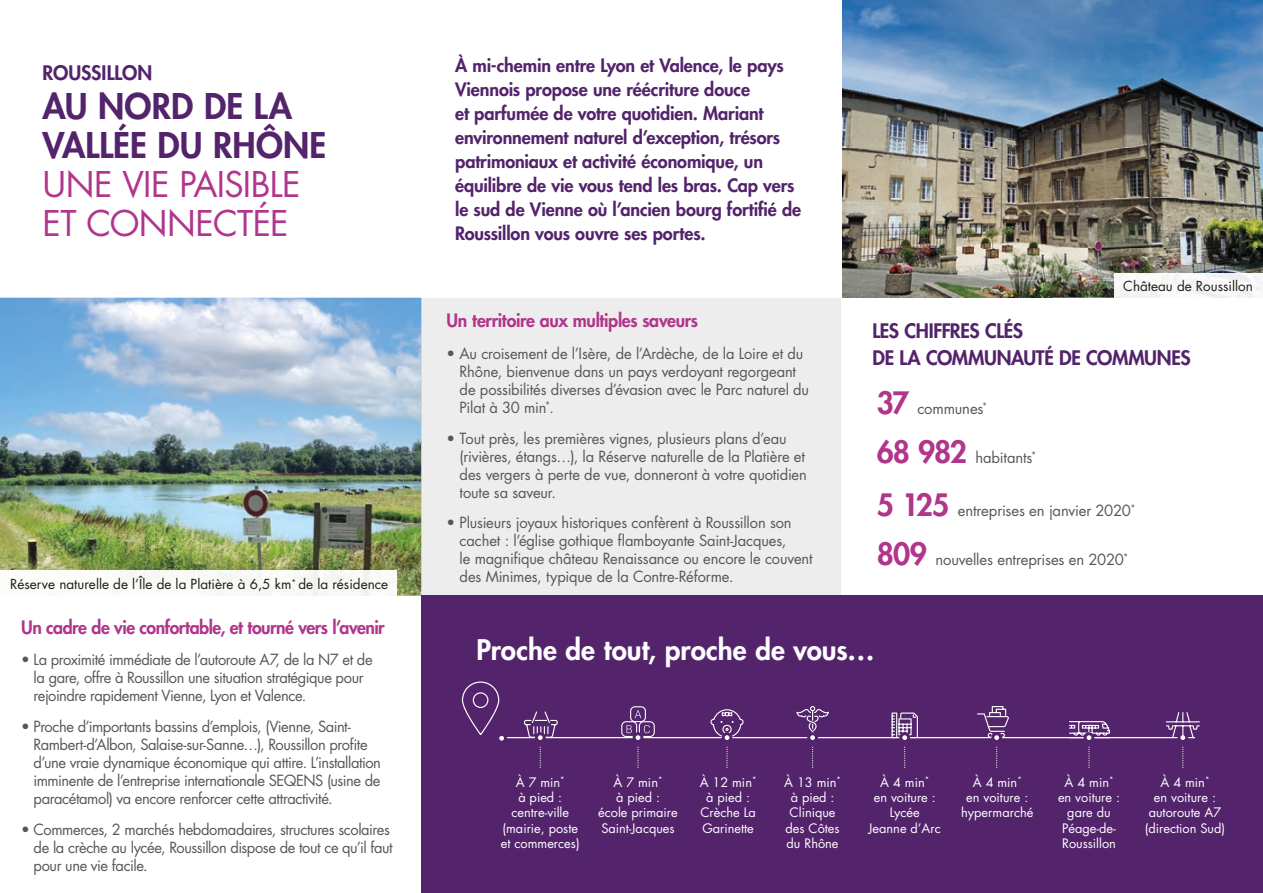
<style>
.page{position:relative;width:1263px;height:893px;background:#fff}
.page>*{position:absolute;margin:0;border:0;box-sizing:border-box;transform-origin:0 0}
.t1{font:34.5px/39px "Futura Std";letter-spacing:-.02em;color:#b0358b}
.t2{font:800 34.5px/39px "Futura Std";color:#53236b}
.t3{font:800 27.6px "Futura Std";color:#fff}
.t4{font:800 19.5px/27px "Futura Std";letter-spacing:-.015em;color:#53236b}
.t5{font:800 18px/24px "Futura Std";letter-spacing:-.005em;color:#53236b}
.t6{font:800 18px "Futura Std";letter-spacing:-.025em;color:#b0358b}
.t7{font:15px/18px "Futura Std";letter-spacing:-.02em;color:#575756}
.t8{font:13.5px "Futura Std";color:#1d1d1b}
.t9{font:12.75px/15.3px "Futura Std";color:#fff;text-align:center}
.s1{font-weight:800;font-size:30px;color:#b0358b}
</style>
<div class="page">
<div style="left:421px;top:298px;width:421px;height:298px;background:#ededed"></div>
<div style="left:841px;top:298px;width:422px;height:298px;background:#fff"></div>
<img style="left:0;top:298px;width:421px;height:298px">
<img style="left:842px;top:0;width:421px;height:248px">
<img style="left:842px;top:248px;width:316px;height:50px">
<img style="left:1158px;top:248px;width:105px;height:25px">
<img style="left:1114px;top:273px;width:149px;height:25px">
<img style="left:0;top:570px;width:396px;height:26px">
<div style="left:421px;top:596px;width:842px;height:297px;background:#53236b"></div>
<hr style="left:502px;top:737px;width:693px;height:1px;background:#fff">
<svg style="left:462px;top:681px;width:45px;height:60px"></svg>
<svg style="left:1069px;top:721px;width:41px;height:47px"></svg>
<svg style="left:621px;top:706px;width:34px;height:62px"></svg>
<svg style="left:1166px;top:712px;width:34px;height:56px"></svg>
<svg style="left:891px;top:712px;width:27px;height:56px"></svg>
<svg style="left:977px;top:706px;width:32px;height:62px"></svg>
<svg style="left:710px;top:709px;width:34px;height:59px"></svg>
<svg style="left:796px;top:706px;width:33px;height:62px"></svg>
<svg style="left:524px;top:711px;width:34px;height:57px"></svg>
<h3 class="t4" style="left:43px;top:59px;width:111px">ROUSSILLON</h3>
<h1 class="t2" style="left:43px;top:87px;width:285px">AU NORD DE LA<br>VALLÉE DU RHÔNE</h1>
<h1 class="t1" style="left:43px;top:165px;width:259px">UNE VIE PAISIBLE<br>ET CONNECTÉE</h1>
<p class="t8" style="left:10px;top:576px;width:380px">Réserve naturelle de l’Île de la Platière à 6,5 km<sup>*</sup> de la résidence</p>
<p class="t6" style="left:21px;top:616px;width:365px">Un cadre de vie confortable, et tourné vers l’avenir</p>
<p class="t7" style="left:34px;top:651px;width:341px;text-indent:-12px">• La proximité immédiate de l’autoroute A7, de la N7 et de la gare, offre à Roussillon une situation stratégique pour rejoindre rapidement Vienne, Lyon et Valence.</p>
<p class="t7" style="left:34px;top:718px;width:349px;text-indent:-12px">• Proche d’importants bassins d’emplois, (Vienne, Saint-Rambert-d’Albon, Salaise-sur-Sanne…), Roussillon profite d’une vraie dynamique économique qui attire. L’installation imminente de l’entreprise internationale SEQENS (usine de paracétamol) va encore renforcer cette attractivité.</p>
<p class="t7" style="left:34px;top:821px;width:361px;text-indent:-12px">• Commerces, 2 marchés hebdomadaires, structures scolaires de la crèche au lycée, Roussillon dispose de tout ce qu’il faut pour une vie facile.</p>
<p class="t5" style="left:455px;top:54px;width:348px">À mi-chemin entre Lyon et Valence, le pays Viennois propose une réécriture douce<br>et parfumée de votre quotidien. Mariant environnement naturel d’exception, trésors patrimoniaux et activité économique, un équilibre de vie vous tend les bras. Cap vers le sud de Vienne où l’ancien bourg fortifié de Roussillon vous ouvre ses portes.</p>
<p class="t6" style="left:447px;top:309px;width:253px">Un territoire aux multiples saveurs</p>
<p class="t7" style="left:460px;top:345px;width:351px;text-indent:-13px">• Au croisement de l’Isère, de l’Ardèche, de la Loire et du Rhône, bienvenue dans un pays verdoyant regorgeant de possibilités diverses d’évasion avec le Parc naturel du Pilat à 30 min<sup>*</sup>.</p>
<p class="t7" style="left:460px;top:429px;width:349px;text-indent:-13px">• Tout près, les premières vignes, plusieurs plans d’eau (rivières, étangs…), la Réserve naturelle de la Platière et des vergers à perte de vue, donneront à votre quotidien toute sa saveur.</p>
<p class="t7" style="left:460px;top:514px;width:355px;text-indent:-13px">• Plusieurs joyaux historiques confèrent à Roussillon son cachet : l’église gothique flamboyante Saint-Jacques,<br>le magnifique château Renaissance ou encore le couvent des Minimes, typique de la Contre-Réforme.</p>
<p class="t8" style="left:1123px;top:278px;width:131px">Château de Roussillon</p>
<h3 class="t4" style="left:872px;top:317px;width:320px">LES CHIFFRES CLÉS<br>DE LA COMMUNAUTÉ DE COMMUNES</h3>
<p class="t7" style="left:877px;top:400px;width:112px"><span class="s1">37</span> communes<sup>*</sup></p>
<p class="t7" style="left:877px;top:449px;width:161px"><span class="s1">68 982</span> habitants<sup>*</sup></p>
<p class="t7" style="left:877px;top:502px;width:260px"><span class="s1">5 125</span> entreprises en janvier 2020<sup>*</sup></p>
<p class="t7" style="left:877px;top:550px;width:253px"><span class="s1">809</span> nouvelles entreprises en 2020<sup>*</sup></p>
<h2 class="t3" style="left:476px;top:632px;width:400px">Proche de tout, proche de vous…</h2>
<p class="t9" style="left:501px;top:774px;width:80px">À 7 min<sup>*<br></sup>à pied : centre-ville (mairie, poste et commerces)</p>
<p class="t9" style="left:868px;top:774px;width:74px">À 4 min<sup>*<br></sup>en voiture :<br>Lycée<br>Jeanne d’Arc</p>
<p class="t9" style="left:961px;top:774px;width:74px">À 4 min<sup>*<br></sup>en voiture : hypermarché</p>
<p class="t9" style="left:598px;top:774px;width:81px">À 7 min<sup>*<br></sup>à pied :<br>école primaire<br>Saint-Jacques</p>
<p class="t9" style="left:784px;top:774px;width:58px">À 13 min<sup>* </sup>à pied :<br>Clinique des Côtes du Rhône</p>
<p class="t9" style="left:700px;top:774px;width:58px">À 12 min<sup>* </sup>à pied :<br>Crèche La<br>Garinette</p>
<p class="t9" style="left:1145px;top:774px;width:82px">À 4 min<sup>*<br></sup>en voiture : autoroute A7 (direction Sud)</p>
<p class="t9" style="left:1058px;top:774px;width:64px">À 4 min<sup>* </sup>en voiture : gare du<br>Péage-de-<br>Roussillon</p>
</div>
